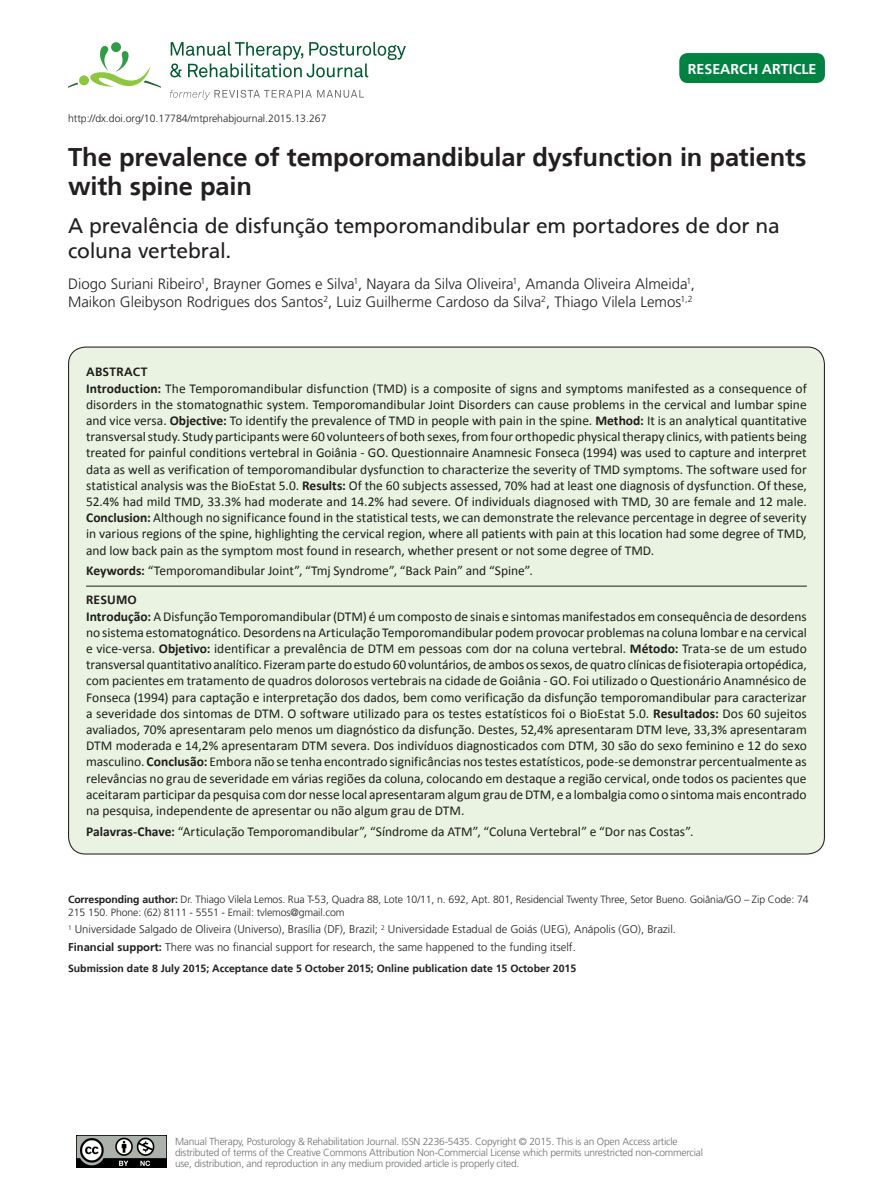
<style>
.page{position:relative;width:893px;height:1191px;background:#fff}
.page>*{position:absolute;margin:0;border:0;box-sizing:border-box;transform-origin:0 0}
.ArticleTitle{font:700 25.5px/28.5px "Frutiger";letter-spacing:-.005em;color:#231f20}
.ArticleTitle-Trans1{font:21px/25.2px "Frutiger";letter-spacing:-.005em;color:#231f20}
.Authors{font:300 15px/18px "Frutiger";color:#231f20}
.ArticleTypeAlt{font:700 14.25px "Frutiger";color:#fff}
.t1{font:13.5px/16.2px "Calibri";letter-spacing:-.005em;color:#231f20;text-align:justify}
.t2{font:700 12px "Frutiger";letter-spacing:.015em;color:#231f20}
.Affiliations{font:300 11.25px "Frutiger";color:#231f20}
.fnSupported-by{font:300 11.25px "Frutiger";color:#231f20}
.Correspondence{font:300 10.5px/12.6px "Frutiger";letter-spacing:-.01em;color:#231f20}
.History{font:700 10.5px "Frutiger";color:#231f20}
.ArticleDOIAlt{font:300 10.5px "Frutiger";color:#231f20}
.cc_by-nc{font:300 10.2px/11.2px "Frutiger";letter-spacing:-.02em;color:#6d6f71}
.s1{font-weight:700}
</style>
<div class="page">
<img style="left:77px;top:1135px;width:90px;height:32px">
<svg style="left:170px;top:42px;width:236px;height:35px"></svg>
<div style="left:111px;top:42px;width:10px;height:10px;background:#329b47;border-radius:50%"></div>
<div style="left:79px;top:75px;width:10px;height:10px;background:#8dc73f;border-radius:50%"></div>
<svg style="left:85px;top:46px;width:76px;height:42px"></svg>
<svg style="left:68px;top:83px;width:10px;height:5px"></svg>
<svg style="left:170px;top:90px;width:194px;height:10px"></svg>
<div style="left:679px;top:53px;width:146px;height:30px;background:#008342;border-radius:9px"></div>
<div style="left:69px;top:347px;width:755px;height:507px;background:#eaf3e1;border-radius:17px"></div>
<hr style="left:86px;top:586px;width:721px;height:1px;background:#231f20">
<p class="ArticleDOIAlt" style="left:68px;top:112px;width:260px">http://dx.doi.org/10.17784/mtprehabjournal.2015.13.267</p>
<p class="ArticleTypeAlt" style="left:688px;top:61px;width:130px">Research Article</p>
<p class="ArticleTitle" style="left:68px;top:143px;width:740px">The prevalence of temporomandibular dysfunction in patients with spine pain</p>
<p class="ArticleTitle-Trans1" style="left:68px;top:213px;width:713px">A prevalência de disfunção temporomandibular em portadores de dor na coluna vertebral.</p>
<p class="Authors" style="left:68px;top:275px;width:628px">Diogo Suriani Ribeiro<sup>1</sup>, Brayner Gomes e Silva<sup>1</sup>, Nayara da Silva Oliveira<sup>1</sup>, Amanda Oliveira Almeida<sup>1</sup>,<br>Maikon Gleibyson Rodrigues dos Santos<sup>2</sup>, Luiz Guilherme Cardoso da Silva<sup>2</sup>, Thiago Vilela Lemos<sup>1,2</sup></p>
<p class="t2" style="left:86px;top:365px;width:63px">ABSTRACT</p>
<p class="t1" style="left:86px;top:380px;width:722px"><span class="s1">Introduction:</span> The Temporomandibular disfunction (TMD) is a composite of signs and symptoms manifested as a consequence of disorders in the stomatognathic system. Temporomandibular Joint Disorders can cause problems in the cervical and lumbar spine and vice versa. <span class="s1">Objective:</span> To identify the prevalence of TMD in people with pain in the spine. <span class="s1">Method:</span> It is an analytical quantitative transversal study. Study participants were 60 volunteers of both sexes, from four orthopedic physical therapy clinics, with patients being treated for painful conditions vertebral in Goiânia - GO. Questionnaire Anamnesic Fonseca (1994) was used to capture and interpret data as well as verification of temporomandibular dysfunction to characterize the severity of TMD symptoms. The software used for statistical analysis was the BioEstat 5.0. <span class="s1">Results:</span> Of the 60 subjects assessed, 70% had at least one diagnosis of dysfunction. Of these, 52.4% had mild TMD, 33.3% had moderate and 14.2% had severe. Of individuals diagnosed with TMD, 30 are female and 12 male.<br><span class="s1">Conclusion:</span> Although no significance found in the statistical tests, we can demonstrate the relevance percentage in degree of severity in various regions of the spine, highlighting the cervical region, where all patients with pain at this location had some degree of TMD, and low back pain as the symptom most found in research, whether present or not some degree of TMD.</p>
<p class="t1" style="left:86px;top:562px;width:448px"><span class="s1">Keywords:</span> “Temporomandibular Joint”, “Tmj Syndrome”, “Back Pain” and “Spine”.</p>
<p class="t2" style="left:86px;top:593px;width:52px">RESUMO</p>
<p class="t1" style="left:86px;top:608px;width:722px"><span class="s1">Introdução:</span> A Disfunção Temporomandibular (DTM) é um composto de sinais e sintomas manifestados em consequência de desordens no sistema estomatognático. Desordens na Articulação Temporomandibular podem provocar problemas na coluna lombar e na cervical e vice-versa. <span class="s1">Objetivo:</span> identificar a prevalência de DTM em pessoas com dor na coluna vertebral. <span class="s1">Método:</span> Trata-se de um estudo transversal quantitativo analítico. Fizeram parte do estudo 60 voluntários, de ambos os sexos, de quatro clínicas de fisioterapia ortopédica, com pacientes em tratamento de quadros dolorosos vertebrais na cidade de Goiânia - GO. Foi utilizado o Questionário Anamnésico de Fonseca (1994) para captação e interpretação dos dados, bem como verificação da disfunção temporomandibular para caracterizar a severidade dos sintomas de DTM. O software utilizado para os testes estatísticos foi o BioEstat 5.0. <span class="s1">Resultados:</span> Dos 60 sujeitos avaliados, 70% apresentaram pelo menos um diagnóstico da disfunção. Destes, 52,4% apresentaram DTM leve, 33,3% apresentaram DTM moderada e 14,2% apresentaram DTM severa. Dos indivíduos diagnosticados com DTM, 30 são do sexo feminino e 12 do sexo masculino. <span class="s1">Conclusão:</span> Embora não se tenha encontrado significâncias nos testes estatísticos, pode-se demonstrar percentualmente as relevâncias no grau de severidade em várias regiões da coluna, colocando em destaque a região cervical, onde todos os pacientes que aceitaram participar da pesquisa com dor nesse local apresentaram algum grau de DTM, e a lombalgia como o sintoma mais encontrado na pesquisa, independente de apresentar ou não algum grau de DTM.</p>
<p class="t1" style="left:86px;top:823px;width:609px"><span class="s1">Palavras-Chave:</span> “Articulação Temporomandibular”, “Síndrome da ATM”, “Coluna Vertebral” e “Dor nas Costas”.</p>
<p class="Correspondence" style="left:68px;top:893px;width:742px"><span class="s1">Corresponding author:</span> Dr. Thiago Vilela Lemos. Rua T-53, Quadra 88, Lote 10/11, n. 692, Apt. 801, Residencial Twenty Three, Setor Bueno. Goiânia/GO – Zip Code: 74<br>215 150. Phone: (62) 8111 - 5551 - Email: tvlemos@gmail.com</p>
<p class="Affiliations" style="left:68px;top:923px;width:610px"><sup>1</sup> Universidade Salgado de Oliveira (Universo), Brasília (DF), Brazil; <sup>2</sup> Universidade Estadual de Goiás (UEG), Anápolis (GO), Brazil.</p>
<p class="fnSupported-by" style="left:68px;top:941px;width:509px"><span class="s1">Financial support:</span> There was no financial support for research, the same happened to the funding itself.</p>
<p class="History" style="left:68px;top:962px;width:510px">Submission date 8 July 2015; Acceptance date 5 October 2015; Online publication date 15 October 2015</p>
<p class="cc_by-nc" style="left:175px;top:1136px;width:529px">Manual Therapy, Posturology &amp; Rehabilitation Journal. ISSN 2236-5435. Copyright © 2015. This is an Open Access article distributed of terms of the Creative Commons Attribution Non-Commercial License which permits unrestricted non-commercial use, distribution, and reproduction in any medium provided article is properly cited.</p>
</div>
